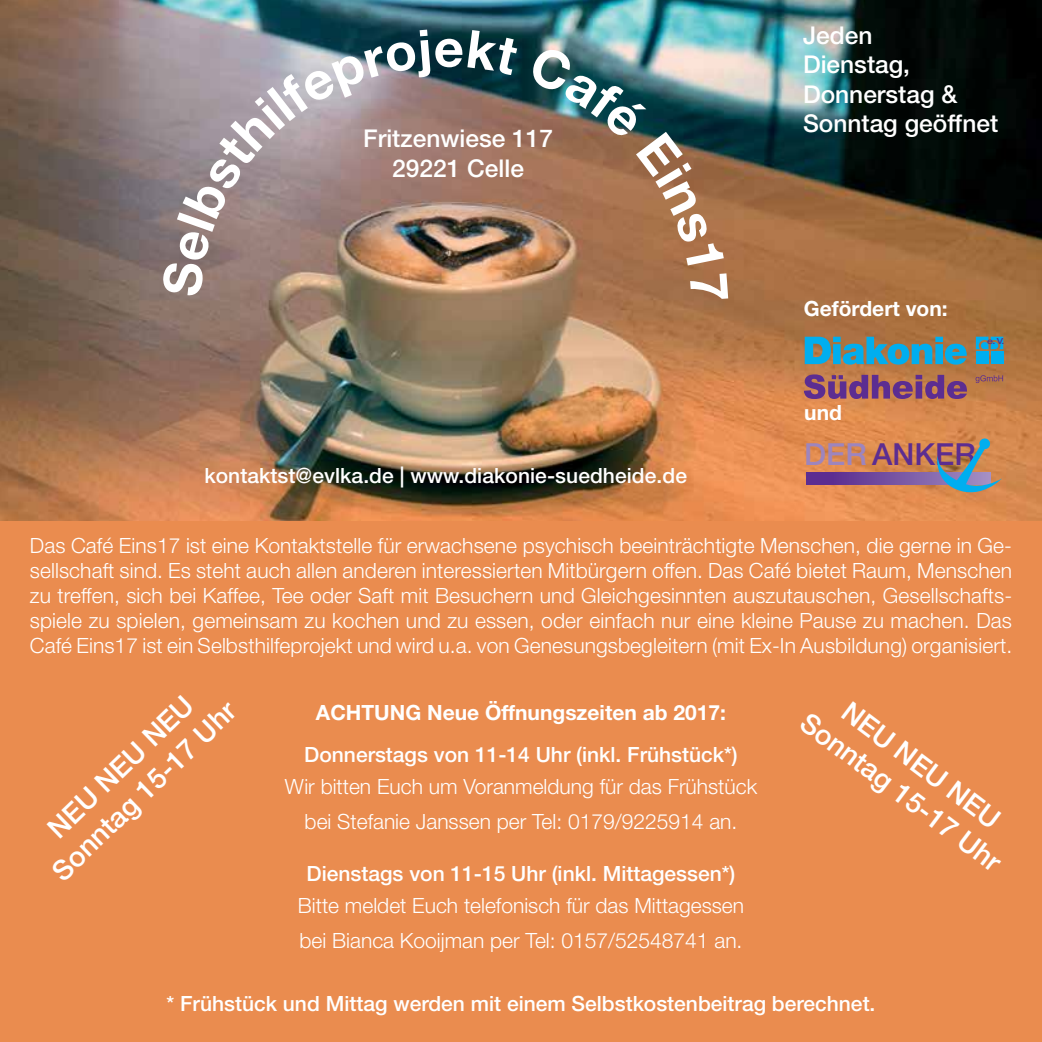
<style>
.page{position:relative;width:1042px;height:1042px;background:#fff}
.page>*{position:absolute;margin:0;border:0;box-sizing:border-box;transform-origin:0 0}
.t1{font:700 52.5px "Helvetica Neue LT Pro";color:#fff}
.t2{font:500 30.45px "Helvetica Neue LT Std";color:#5c2d91}
.t3{font:500 28px/33.6px "Helvetica Neue LT Pro";color:#fff;text-align:center}
.t4{font:500 24.5px/29.4px "Helvetica Neue LT Pro";color:#fff}
.t5{font:300 21px/25.2px "Helvetica Neue LT Pro";color:#fff;text-align:justify}
.t6{font:500 21px "Helvetica Neue LT Pro";color:#fff}
.t7{font:700 21px "Helvetica Neue LT Pro";color:#fff}
.t8{font:500 21px "Helvetica Neue LT Std";letter-spacing:.005em;color:#fff}
.t9{font:500 8.4px "Helvetica Neue LT Pro";color:#56348c;scale:1.25 1}
.s1{color:#9d85be}
</style>
<div class="page">
<img style="left:0;top:0;width:1042px;height:521px">
<svg style="left:805px;top:337px;width:162px;height:28px;background:#4b94a3"></svg>
<svg style="left:804px;top:374px;width:163px;height:25px;background:#8e546f"></svg>
<svg style="left:975px;top:375px;width:28px;height:8px"></svg>
<svg style="left:976px;top:337px;width:27px;height:12px"></svg>
<div style="left:976px;top:351px;width:12px;height:13px;background:#00aeef"></div>
<div style="left:990px;top:351px;width:13px;height:13px;background:#00aeef"></div>
<svg style="left:806px;top:473px;width:127px;height:12px;background:#6d469c"></svg>
<svg style="left:933px;top:438px;width:69px;height:62px;background:#a48d77"></svg>
<div style="left:0;top:521px;width:1042px;height:521px;background:#ea8c4f"></div>
<img style="left:162px;top:30px;width:269px;height:267px">
<svg style="left:467px;top:30px;width:52px;height:45px;background:#033038"></svg>
<img style="left:527px;top:44px;width:197px;height:221px">
<svg style="left:690px;top:273px;width:38px;height:28px"></svg>
<h1 class="t1" style="left:434px;top:15px;width:32px">e</h1>
<p class="t4" style="left:363px;top:124px;width:191px;text-align:center">Fritzenwiese 117<br>29221 Celle</p>
<p class="t8" style="left:204px;top:463px;width:484px">kontaktst@evlka.de | www.diakonie-suedheide.de</p>
<p class="t4" style="left:803px;top:20px;width:197px">Jeden<br>Dienstag,<br>Donnerstag &amp;<br>Sonntag geöffnet</p>
<p class="t7" style="left:804px;top:296px;width:145px">Gefördert von:</p>
<p class="t9" style="left:987px;top:336px;width:15px">e. V.</p>
<p class="t7" style="left:804px;top:399px;width:39px">und</p>
<h2 class="t2" style="left:804px;top:435px;width:173px"><span class="s1">DER</span> ANKER</h2>
<p class="t5" style="left:30px;top:532px;width:984px">Das Café Eins17 ist eine Kontaktstelle für erwachsene psychisch beeinträchtigte Menschen, die gerne in Ge&shy;sellschaft sind. Es steht auch allen anderen interessierten Mitbürgern offen. Das Café bietet Raum, Menschen zu treffen, sich bei Kaffee, Tee oder Saft mit Besuchern und Gleichgesinnten auszutauschen, Gesellschafts&shy;spiele zu spielen, gemeinsam zu kochen und zu essen, oder einfach nur eine kleine Pause zu machen. Das Café Eins17 ist ein Selbsthilfeprojekt und wird u.a. von Genesungsbegleitern (mit Ex-In Ausbildung) organisiert.</p>
<h3 class="t3" style="left:21px;top:839px;width:245px;rotate:-44deg">NEU NEU NEU<br>Sonntag 15-17 Uhr</h3>
<p class="t7" style="left:316px;top:699px;width:411px">ACHTUNG Neue Öffnungszeiten ab 2017:</p>
<p class="t6" style="left:304px;top:742px;width:435px">Donnerstags von 11-14 Uhr (inkl. Frühstück*)</p>
<p class="t5" style="left:285px;top:768px;width:474px;line-height:35px;text-align:center">Wir bitten Euch um Voranmeldung für das Frühstück bei Stefanie Janssen per Tel: 0179/9225914 an.</p>
<p class="t6" style="left:307px;top:861px;width:430px">Dienstags von 11-15 Uhr (inkl. Mittagessen*)</p>
<p class="t5" style="left:298px;top:887px;width:448px;line-height:35px">Bitte meldet Euch telefonisch für das Mittagessen bei Bianca Kooijman per Tel: 0157/52548741 an.</p>
<h3 class="t3" style="left:834px;top:678px;width:245px;rotate:37deg">NEU NEU NEU<br>Sonntag 15-17 Uhr</h3>
<p class="t6" style="left:167px;top:991px;width:710px">* Frühstück und Mittag werden mit einem Selbstkostenbeitrag berechnet.</p>
</div>
